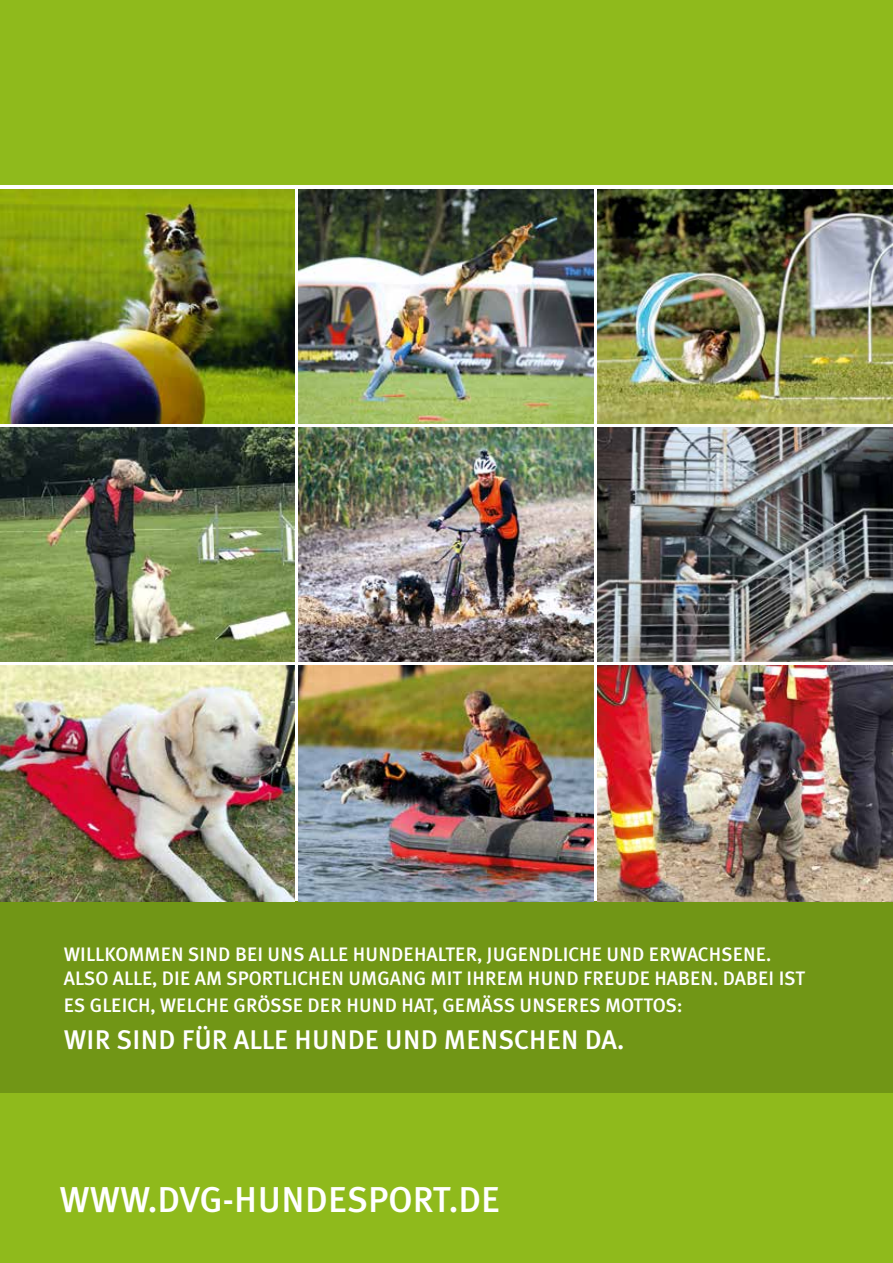
<style>
.page{position:relative;width:893px;height:1263px;background:#fff}
.page>*{position:absolute;margin:0;border:0;box-sizing:border-box;transform-origin:0 0}
.t1{font:500 36px "Meta Plus";color:#fff}
.t2{font:500 27px "Meta Plus";letter-spacing:.01em;color:#fff}
.t3{font:500 19.5px/24px "Meta Plus";letter-spacing:.005em;color:#fff}
</style>
<div class="page">
<div style="left:0;top:901px;width:893px;height:192px;background:#719616"></div>
<div style="left:0;top:1093px;width:893px;height:170px;background:#8fba1c"></div>
<img style="left:0;top:189px;width:294px;height:234px">
<img style="left:299px;top:189px;width:294px;height:234px">
<img style="left:597px;top:189px;width:296px;height:234px">
<img style="left:0;top:427px;width:294px;height:234px">
<img style="left:299px;top:427px;width:294px;height:234px">
<img style="left:597px;top:427px;width:296px;height:234px">
<img style="left:0;top:665px;width:294px;height:236px">
<img style="left:299px;top:665px;width:294px;height:236px">
<img style="left:597px;top:665px;width:296px;height:236px">
<div style="left:0;top:0;width:893px;height:185px;background:#8fba1c"></div>
<p class="t3" style="left:64px;top:942px;width:743px">WILLKOMMEN SIND BEI UNS ALLE HUNDEHALTER, JUGENDLICHE UND ERWACHSENE.<br>ALSO ALLE, DIE AM SPORTLICHEN UMGANG MIT IHREM HUND FREUDE HABEN. DABEI IST</p>
<p class="t3" style="left:64px;top:993px;width:621px">ES GLEICH, WELCHE GRÖSSE DER HUND HAT, GEMÄSS UNSERES MOTTOS:</p>
<h2 class="t2" style="left:64px;top:1024px;width:562px">WIR SIND FÜR ALLE HUNDE UND MENSCHEN DA.</h2>
<h1 class="t1" style="left:60px;top:1178px;width:442px">WWW.DVG-HUNDESPORT.DE</h1>
</div>
